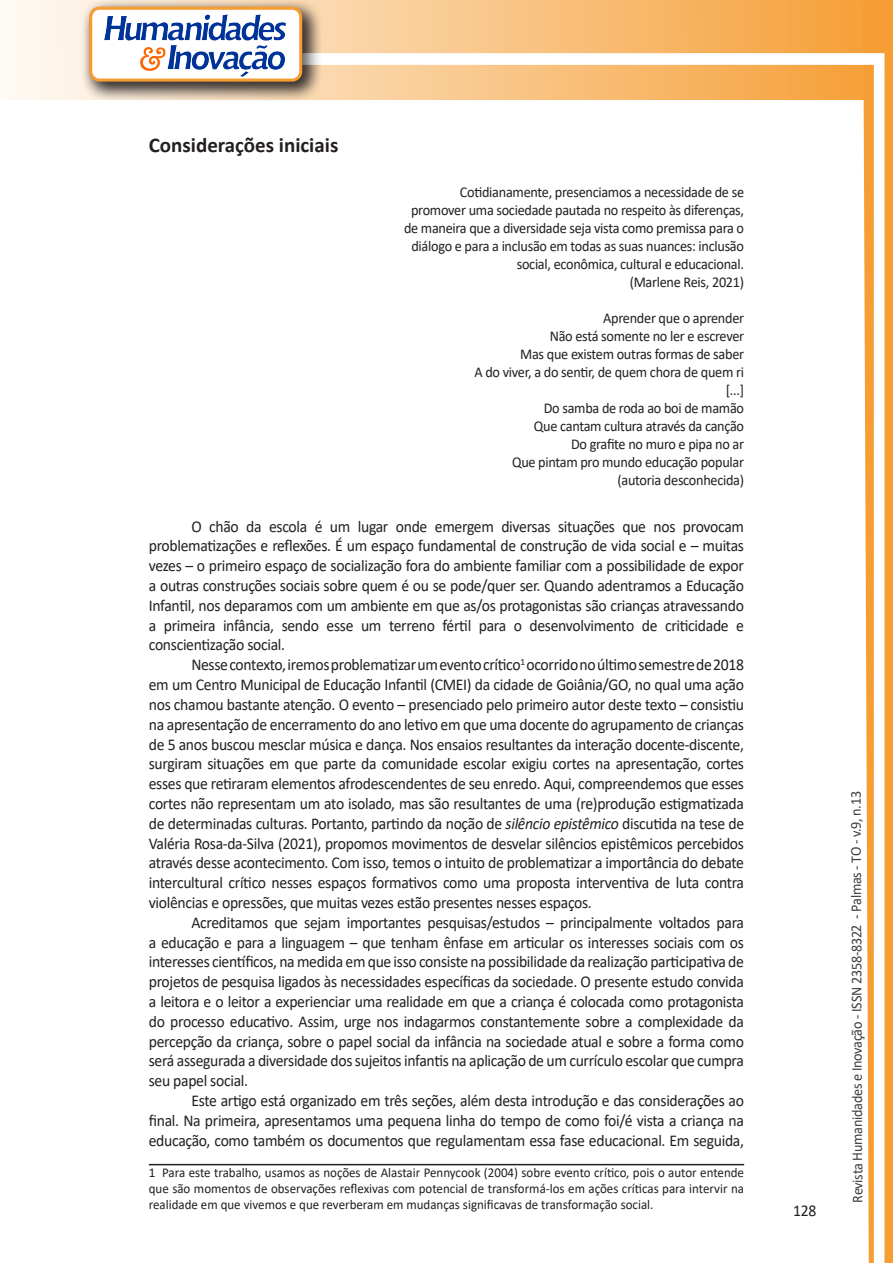
<style>
.page{position:relative;width:893px;height:1263px;background:#fff}
.page>*{position:absolute;margin:0;border:0;box-sizing:border-box;transform-origin:0 0}
.Titulo_2{font:700 21px "Calibri";color:#231f20}
.texto{font:16.5px/19.8px "Calibri";letter-spacing:-.02em;color:#231f20;text-align:justify;scale:.95 1}
.citacao{font:15px/18px "Calibri";letter-spacing:-.02em;color:#231f20;text-align:right;scale:.95 1}
.t1{font:15px "Calibri";letter-spacing:-.025em;color:#3e3e3f;scale:.95 1}
.Rodapé{font:13.5px/16.2px "Calibri";color:#231f20;text-align:justify;scale:.96 1}
.s1{font-style:italic}
</style>
<div class="page">
<svg style="left:5px;top:0;width:858px;height:100px;background:#f9c484"></svg>
<div style="left:302px;top:53px;width:582px;height:12px;background:#fff;border:2px solid #fff"></div>
<svg style="left:863px;top:0;width:30px;height:1263px"></svg>
<div style="left:81px;top:0;width:241px;height:102px;background:#231f20;opacity:.75"></div>
<div style="left:91px;top:8px;width:210px;height:72px;background:#fff;border-radius:9px"></div>
<img style="left:104px;top:14px;width:181px;height:62px">
<div style="left:89px;top:7px;width:213px;height:75px;border:3px solid #f69e34;border-radius:9px"></div>
<hr style="left:149px;top:1164px;width:595px;height:1px;background:#231f20">
<p class="Titulo_2" style="left:149px;top:130px;width:191px">Considerações iniciais</p>
<p class="citacao" style="left:404px;top:182px;width:359px">Cotidianamente, presenciamos a necessidade de se promover uma sociedade pautada no respeito às diferenças, de maneira que a diversidade seja vista como premissa para o diálogo e para a inclusão em todas as suas nuances: inclusão social, econômica, cultural e educacional.</p>
<p class="citacao" style="left:630px;top:272px;width:122px">(Marlene Reis, 2021)</p>
<p class="citacao" style="left:603px;top:308px;width:150px">Aprender que o aprender</p>
<p class="citacao" style="left:550px;top:326px;width:206px">Não está somente no ler e escrever</p>
<p class="citacao" style="left:520px;top:344px;width:237px">Mas que existem outras formas de saber</p>
<p class="citacao" style="left:475px;top:362px;width:285px">A do viver, a do sentir, de quem chora de quem ri</p>
<p class="citacao" style="left:726px;top:380px;width:21px">[...]</p>
<p class="citacao" style="left:544px;top:398px;width:212px">Do samba de roda ao boi de mamão</p>
<p class="citacao" style="left:534px;top:416px;width:223px">Que cantam cultura através da canção</p>
<p class="citacao" style="left:571px;top:434px;width:184px">Do grafite no muro e pipa no ar</p>
<p class="citacao" style="left:512px;top:452px;width:246px">Que pintam pro mundo educação popular</p>
<p class="citacao" style="left:617px;top:470px;width:135px">(autoria desconhecida)</p>
<p class="texto" style="left:149px;top:516px;width:628px;text-indent:43px">O chão da escola é um lugar onde emergem diversas situações que nos provocam problematizações e reflexões. É um espaço fundamental de construção de vida social e – muitas vezes – o primeiro espaço de socialização fora do ambiente familiar com a possibilidade de expor a outras construções sociais sobre quem é ou se pode/quer ser. Quando adentramos a Educação Infantil, nos deparamos com um ambiente em que as/os protagonistas são crianças atravessando a primeira infância, sendo esse um terreno fértil para o desenvolvimento de criticidade e conscientização social.</p>
<p class="texto" style="left:149px;top:654px;width:628px;text-indent:43px">Nesse contexto, iremos problematizar um evento crítico<sup>1</sup> ocorrido no último semestre de 2018 em um Centro Municipal de Educação Infantil (CMEI) da cidade de Goiânia/GO, no qual uma ação nos chamou bastante atenção. O evento – presenciado pelo primeiro autor deste texto – consistiu na apresentação de encerramento do ano letivo em que uma docente do agrupamento de crianças de 5 anos buscou mesclar música e dança. Nos ensaios resultantes da interação docente-discente, surgiram situações em que parte da comunidade escolar exigiu cortes na apresentação, cortes esses que retiraram elementos afrodescendentes de seu enredo. Aqui, compreendemos que esses cortes não representam um ato isolado, mas são resultantes de uma (re)produção estigmatizada de determinadas culturas. Portanto, partindo da noção de <span class="s1">silêncio epistêmico</span> discutida na tese de Valéria Rosa-da-Silva (2021), propomos movimentos de desvelar silêncios epistêmicos percebidos através desse acontecimento. Com isso, temos o intuito de problematizar a importância do debate intercultural crítico nesses espaços formativos como uma proposta interventiva de luta contra violências e opressões, que muitas vezes estão presentes nesses espaços.</p>
<p class="texto" style="left:149px;top:912px;width:628px;text-indent:43px">Acreditamos que sejam importantes pesquisas/estudos – principalmente voltados para a educação e para a linguagem – que tenham ênfase em articular os interesses sociais com os interesses científicos, na medida em que isso consiste na possibilidade da realização participativa de projetos de pesquisa ligados às necessidades específicas da sociedade. O presente estudo convida a leitora e o leitor a experienciar uma realidade em que a criança é colocada como protagonista do processo educativo. Assim, urge nos indagarmos constantemente sobre a complexidade da percepção da criança, sobre o papel social da infância na sociedade atual e sobre a forma como será assegurada a diversidade dos sujeitos infantis na aplicação de um currículo escolar que cumpra seu papel social.</p>
<p class="texto" style="left:149px;top:1090px;width:628px;text-indent:43px">Este artigo está organizado em três seções, além desta introdução e das considerações ao final. Na primeira, apresentamos uma pequena linha do tempo de como foi/é vista a criança na educação, como também os documentos que regulamentam essa fase educacional. Em seguida,</p>
<p class="Rodapé" style="left:149px;top:1164px;width:622px">1 Para este trabalho, usamos as noções de Alastair Pennycook (2004) sobre evento crítico, pois o autor entende que são momentos de observações reflexivas com potencial de transformá-los em ações críticas para intervir na realidade em que vivemos e que reverberam em mudanças significavas de transformação social.</p>
<p class="texto" style="left:793px;top:1200px;width:26px">128</p>
<p class="t1" style="left:846px;top:1203px;width:435px;rotate:-90deg">Revista Humanidades e Inovação - ISSN 2358-8322 - Palmas - TO - v.9, n.13</p>
</div>
